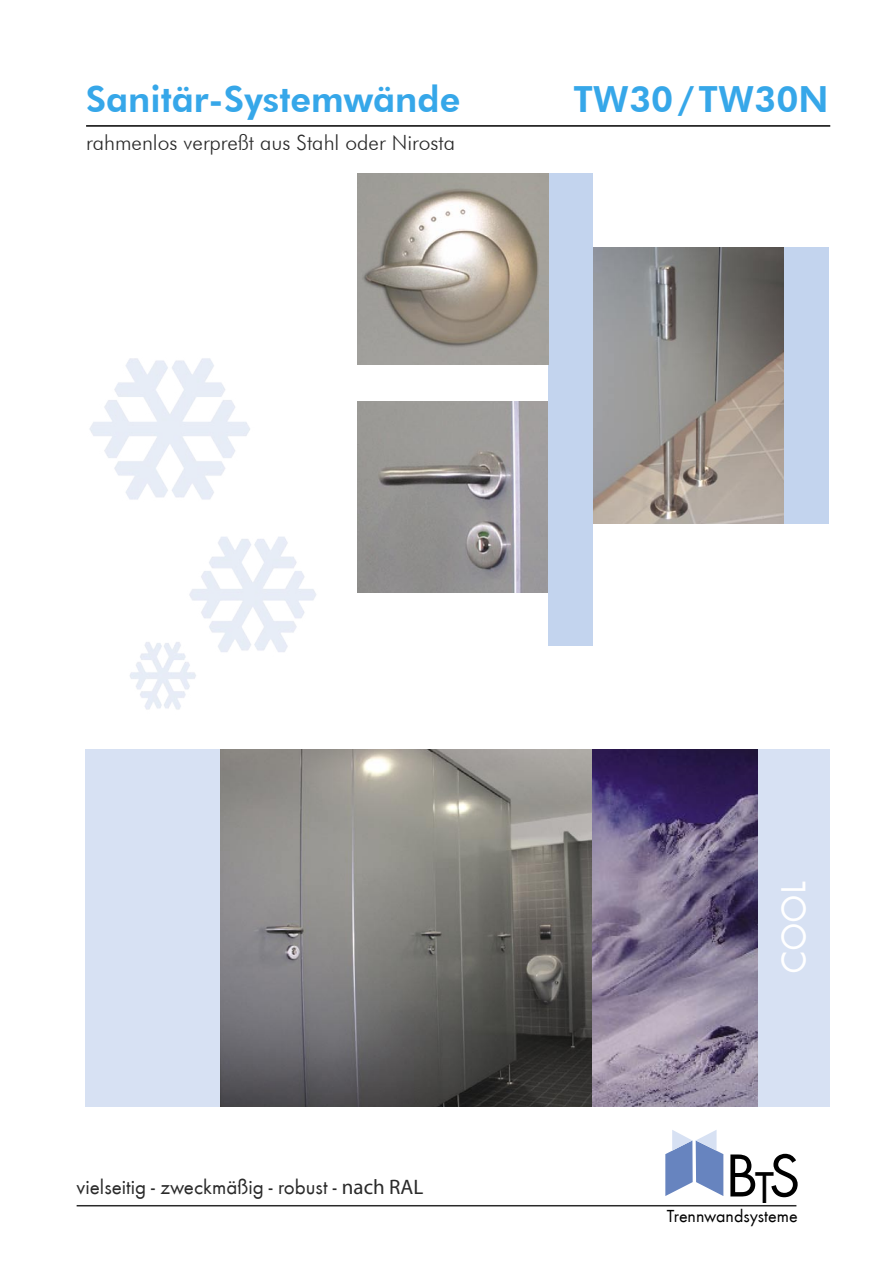
<style>
.page{position:relative;width:893px;height:1263px;background:#fff}
.page>*{position:absolute;margin:0;border:0;box-sizing:border-box;transform-origin:0 0}
.t1{font:63px "Futura TEE";color:#000}
.t2{font:800 36px "Futura BT";color:#36a7e9}
.t3{font:36px "Futura TEE";color:#fff}
.t4{font:21px "Futura TEE";color:#2a2a2a}
.t5{font:300 21px "Futura BT";color:#2a2a2a}
.t6{font:18px "Futura TEE";color:#000}
.s1{font-style:inherit}
</style>
<div class="page">
<hr style="left:77px;top:1205px;width:719px;height:1px;background:#2a2a2a">
<svg style="left:665px;top:1130px;width:58px;height:66px"></svg>
<hr style="left:86px;top:125px;width:744px;height:2px;background:#000">
<img style="left:593px;top:248px;width:191px;height:276px">
<img style="left:357px;top:401px;width:191px;height:191px">
<div style="left:548px;top:173px;width:45px;height:473px;background:#c3d4ee"></div>
<div style="left:784px;top:248px;width:45px;height:276px;background:#c3d4ee"></div>
<img style="left:89px;top:358px;width:227px;height:352px">
<img style="left:357px;top:173px;width:192px;height:191px">
<div style="left:758px;top:749px;width:71px;height:357px;background:#d7e1f3"></div>
<img style="left:591px;top:749px;width:167px;height:357px">
<div style="left:85px;top:749px;width:135px;height:357px;background:#d7e1f3"></div>
<img style="left:220px;top:749px;width:371px;height:357px">
<p class="t2" style="left:86px;top:77px;width:376px">Sanitär-Systemwände</p>
<p class="t2" style="left:573px;top:77px;width:257px">TW30 / TW30N</p>
<p class="t5" style="left:86px;top:130px;width:370px">rahmenlos verpreßt aus Stahl oder Nirosta</p>
<p class="t4" style="left:77px;top:1175px;width:348px">vielseitig - zweckmäßig - robust - <span class="s1">nach RAL</span></p>
<p class="t3" style="left:772px;top:974px;width:94px;rotate:-90deg">COOL</p>
<p class="t1" style="left:725px;top:1138px;width:77px">B<sub>T</sub>S</p>
<p class="t6" style="left:667px;top:1205px;width:132px">Trennwandsysteme</p>
</div>
